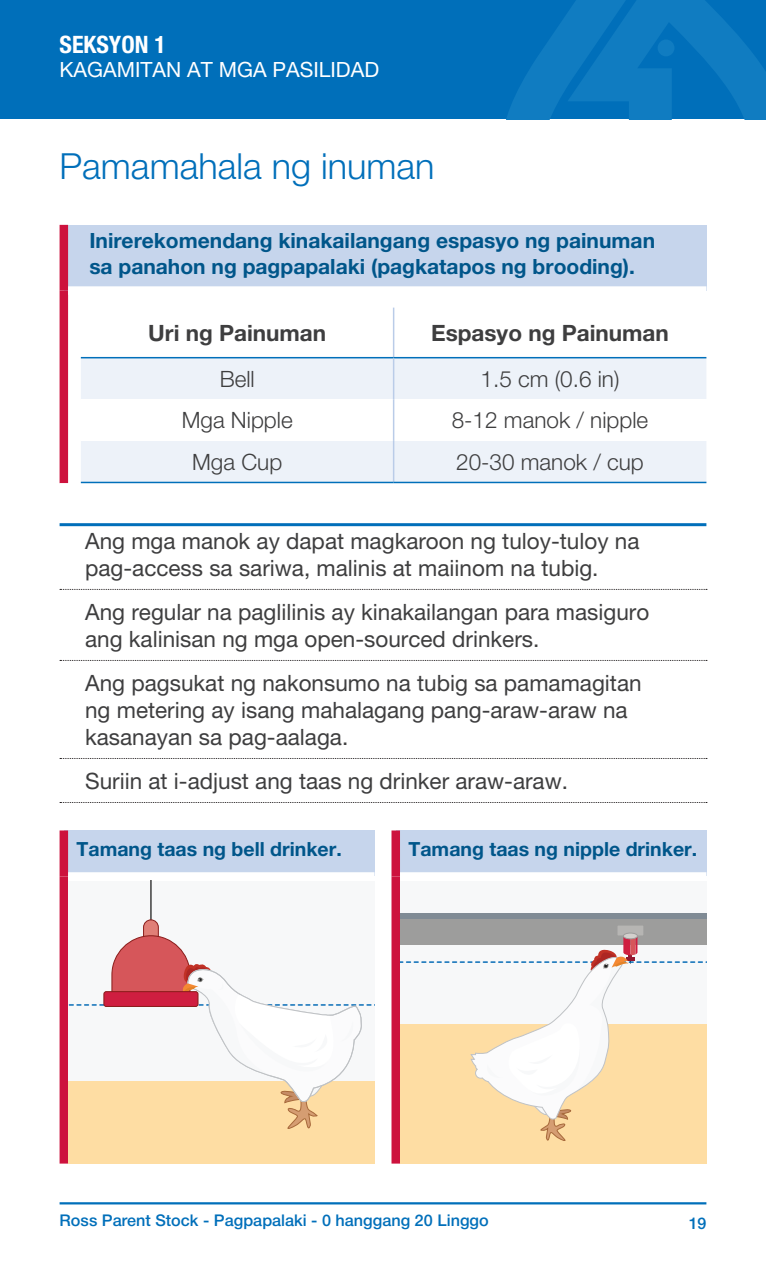
<style>
.page{position:relative;width:766px;height:1276px;background:#fff}
.page>*{position:absolute;margin:0;border:0;box-sizing:border-box;transform-origin:0 0}
.Section_Header_H1{font:300 36px "Helvetica Neue LT Pro";color:#006fba}
.Top_Header_Section{font:700 condensed 24px "Helvetica Neue LT Pro";color:#fff}
.Ruled_Bullets_new{font:22.5px/27px "Helvetica Neue LT Pro";color:#3e3e3f}
.Table_Bullets{font:300 22.5px "Helvetica Neue LT Pro";color:#3e3e3f}
.Table_Bullets-2{font:700 22.5px "Helvetica Neue LT Pro";color:#3e3e3f}
.Table_Text_Blue{font:700 21px/25.2px "Helvetica Neue LT Pro";color:#00568a}
.Top_header_L{font:21px "Helvetica Neue LT Pro";color:#fff}
.Figure_TEXT_Blue_NEW{font:700 19.5px "Helvetica Neue LT Pro";color:#00568a}
.t1{font:500 16.2px "Helvetica Neue";color:#006fba}
</style>
<div class="page">
<div style="left:0;top:0;width:765px;height:119px;background:#006fba"></div>
<svg style="left:507px;top:0;width:258px;height:119px"></svg>
<div style="left:657px;top:39px;width:17px;height:17px;background:#107cc1;border-radius:50%"></div>
<hr style="left:60px;top:1202px;width:646px;height:2px;background:#006fba">
<hr style="left:60px;top:523px;width:646px;height:3px;background:#006fba">
<svg style="left:60px;top:589px;width:646px;height:1px"></svg>
<svg style="left:60px;top:660px;width:646px;height:1px"></svg>
<svg style="left:60px;top:758px;width:646px;height:1px"></svg>
<svg style="left:60px;top:802px;width:646px;height:1px"></svg>
<div style="left:64px;top:225px;width:642px;height:65px;background:#c6d5ec"></div>
<div style="left:60px;top:290px;width:8px;height:193px;background:#cd123d"></div>
<div style="left:60px;top:225px;width:8px;height:65px;background:#cd123d"></div>
<div style="left:68px;top:286px;width:638px;height:9px;background:#fff"></div>
<div style="left:81px;top:358px;width:625px;height:124px;background:#edf2f9"></div>
<div style="left:81px;top:399px;width:312px;height:42px;background:#fff"></div>
<div style="left:393px;top:399px;width:313px;height:42px;background:#fff"></div>
<hr style="left:393px;top:308px;width:1px;height:49px;background:#bacce8">
<hr style="left:393px;top:357px;width:313px;height:1px;background:#006fba">
<hr style="left:81px;top:357px;width:312px;height:1px;background:#006fba">
<hr style="left:393px;top:358px;width:1px;height:41px;background:#bacce8">
<hr style="left:393px;top:399px;width:1px;height:42px;background:#bacce8">
<hr style="left:393px;top:441px;width:1px;height:41px;background:#bacce8">
<hr style="left:81px;top:482px;width:312px;height:1px;background:#006fba">
<hr style="left:393px;top:482px;width:313px;height:1px;background:#006fba">
<div style="left:395px;top:830px;width:311px;height:46px;background:#c6d5ec"></div>
<div style="left:391px;top:876px;width:9px;height:287px;background:#cd123d"></div>
<div style="left:391px;top:830px;width:9px;height:46px;background:#cd123d"></div>
<div style="left:400px;top:872px;width:306px;height:8px;background:#fff"></div>
<div style="left:400px;top:880px;width:306px;height:153px;background:#f7f8f9"></div>
<div style="left:400px;top:1024px;width:306px;height:139px;background:#fedda3"></div>
<div style="left:400px;top:919px;width:306px;height:26px;background:#9d9d9c"></div>
<div style="left:616px;top:925px;width:27px;height:11px;background:#b6b5b3"></div>
<div style="left:616px;top:925px;width:28px;height:11px;border:1px solid #9d9d9c"></div>
<div style="left:623px;top:933px;width:14px;height:6px;background:#d3d0cd;border-radius:50%"></div>
<div style="left:623px;top:933px;width:14px;height:6px;border:1px solid #9d9d9c;border-radius:50%"></div>
<div style="left:400px;top:914px;width:306px;height:5px;background:#808b95"></div>
<svg style="left:400px;top:936px;width:306px;height:205px"></svg>
<div style="left:64px;top:830px;width:310px;height:46px;background:#c6d5ec"></div>
<div style="left:60px;top:876px;width:8px;height:287px;background:#cd123d"></div>
<div style="left:60px;top:830px;width:8px;height:46px;background:#cd123d"></div>
<div style="left:68px;top:872px;width:306px;height:8px;background:#fff"></div>
<div style="left:68px;top:880px;width:306px;height:223px;background:#f7f8f9"></div>
<div style="left:68px;top:1081px;width:306px;height:82px;background:#fedda3"></div>
<hr style="left:150px;top:880px;width:1px;height:43px;background:#050504">
<svg style="left:68px;top:919px;width:304px;height:210px"></svg>
<div style="left:104px;top:991px;width:94px;height:15px;background:#cf1e40;border-radius:2px"></div>
<div style="left:104px;top:991px;width:94px;height:15px;border:1px solid #8a1c1a;border-radius:2px"></div>
<p class="Top_Header_Section" style="left:60px;top:30px;width:108px">SEKSYON 1</p>
<p class="Top_header_L" style="left:60px;top:57px;width:321px">KAGAMITAN AT MGA PASILIDAD</p>
<p class="Section_Header_H1" style="left:60px;top:144px;width:376px">Pamamahala ng inuman</p>
<p class="Table_Text_Blue" style="left:89px;top:228px;width:567px">Inirerekomendang kinakailangang espasyo ng painuman sa panahon ng pagpapalaki (pagkatapos ng brooding).</p>
<p class="Table_Bullets-2" style="left:148px;top:319px;width:179px">Uri ng Painuman</p>
<p class="Table_Bullets-2" style="left:431px;top:319px;width:239px">Espasyo ng Painuman</p>
<p class="Table_Bullets" style="left:220px;top:365px;width:37px">Bell</p>
<p class="Table_Bullets" style="left:480px;top:365px;width:140px">1.5 cm (0.6 in)</p>
<p class="Table_Bullets" style="left:182px;top:406px;width:112px">Mga Nipple</p>
<p class="Table_Bullets" style="left:451px;top:406px;width:198px">8-12 manok / nipple</p>
<p class="Table_Bullets" style="left:192px;top:448px;width:92px">Mga Cup</p>
<p class="Table_Bullets" style="left:456px;top:448px;width:189px">20-30 manok / cup</p>
<p class="Ruled_Bullets_new" style="left:85px;top:527px;width:555px">Ang mga manok ay dapat magkaroon ng tuloy-tuloy na pag-access sa sariwa, malinis at maiinom na tubig.</p>
<p class="Ruled_Bullets_new" style="left:85px;top:598px;width:565px">Ang regular na paglilinis ay kinakailangan para masiguro ang kalinisan ng mga open-sourced drinkers.</p>
<p class="Ruled_Bullets_new" style="left:85px;top:669px;width:558px">Ang pagsukat ng nakonsumo na tubig sa pamamagitan ng metering ay isang mahalagang pang-araw-araw na kasanayan sa pag-aalaga.</p>
<p class="Ruled_Bullets_new" style="left:85px;top:767px;width:484px">Suriin at i-adjust ang taas ng drinker araw-araw.</p>
<p class="Figure_TEXT_Blue_NEW" style="left:77px;top:837px;width:266px">Tamang taas ng bell drinker.</p>
<p class="Figure_TEXT_Blue_NEW" style="left:408px;top:837px;width:290px">Tamang taas ng nipple drinker.</p>
<p class="t1" style="left:60px;top:1207px;width:430px">Ross Parent Stock - Pagpapalaki - 0 hanggang 20 Linggo</p>
<p class="t1" style="left:688px;top:1210px;width:20px">19</p>
</div>
